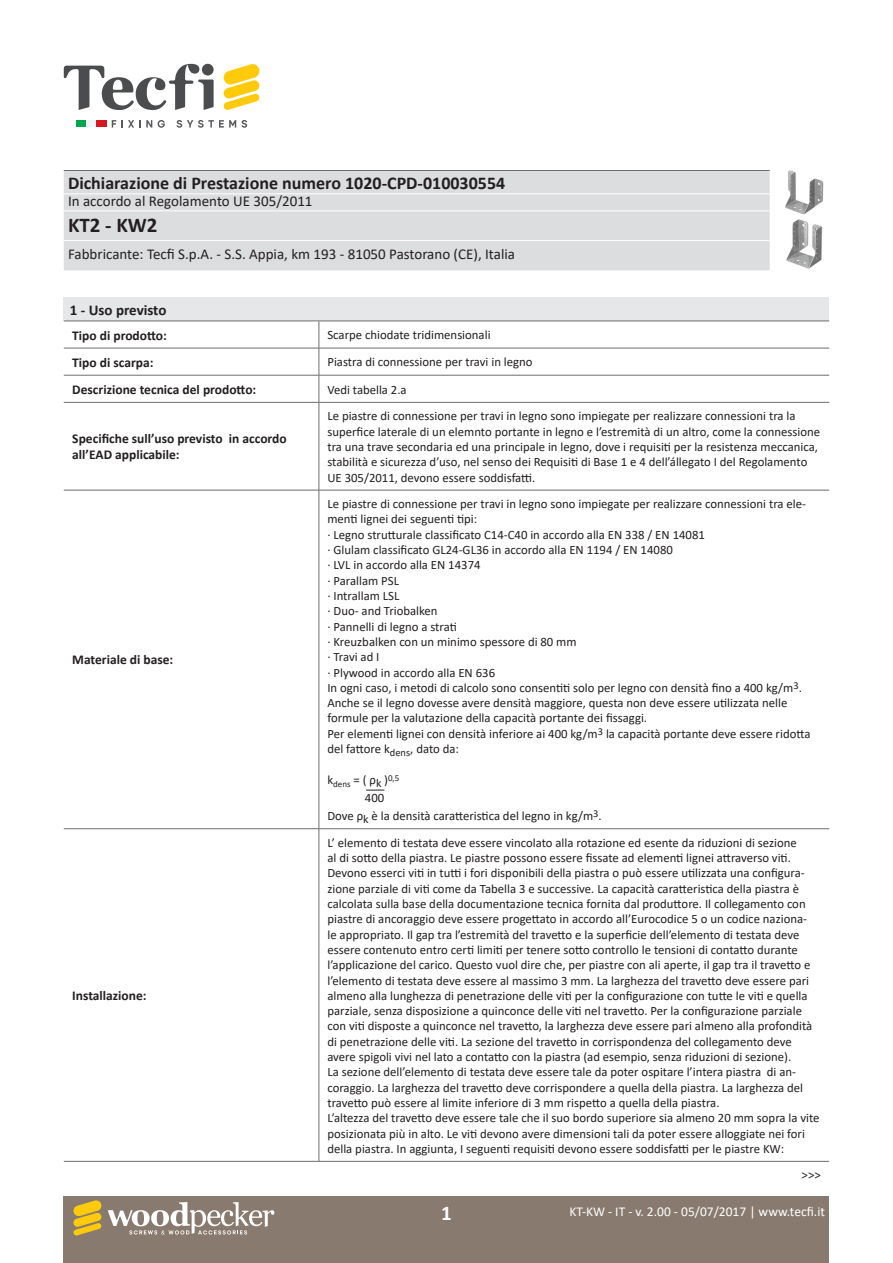
<style>
.page{position:relative;width:893px;height:1263px;background:#fff}
.page>*{position:absolute;margin:0;border:0;box-sizing:border-box;transform-origin:0 0}
.t1{font:700 21px "Calibri";color:#231f20}
.t2{font:700 21px "Calibri";color:#fff}
.t3{font:700 18px "Calibri";color:#231f20}
.t4{font:15px "Calibri";color:#231f20}
.t5{font:700 15px "Calibri";color:#231f20}
.t6{font:700 13.5px/16.2px "Calibri";color:#231f20}
.t7{font:13.5px "Calibri";color:#fff}
.t8{font:12.75px/15.3px "Calibri";color:#231f20}
.t9{font:9px "Calibri";color:#231f20}
.s1{font-size:12px}
</style>
<div class="page">
<img style="left:785px;top:170px;width:39px;height:44px">
<img style="left:786px;top:219px;width:37px;height:50px">
<div style="left:64px;top:1196px;width:765px;height:67px;background:#887a6f"></div>
<div style="left:64px;top:171px;width:706px;height:99px;background:#dcdddf"></div>
<hr style="left:64px;top:170px;width:706px;height:1px;background:#6c6d70">
<hr style="left:64px;top:193px;width:706px;height:1px;background:#fff">
<hr style="left:64px;top:210px;width:706px;height:1px;background:#fff">
<hr style="left:64px;top:240px;width:706px;height:1px;background:#fff">
<div style="left:76px;top:121px;width:10px;height:6px;background:#00a54f"></div>
<div style="left:86px;top:121px;width:10px;height:6px;background:#f2f3f4"></div>
<div style="left:96px;top:121px;width:10px;height:6px;background:#d7171f"></div>
<svg style="left:112px;top:120px;width:40px;height:8px"></svg>
<svg style="left:158px;top:120px;width:7px;height:8px"></svg>
<svg style="left:177px;top:120px;width:70px;height:8px"></svg>
<svg style="left:223px;top:64px;width:37px;height:46px"></svg>
<svg style="left:64px;top:64px;width:150px;height:46px"></svg>
<svg style="left:73px;top:1200px;width:29px;height:36px"></svg>
<svg style="left:108px;top:1202px;width:166px;height:32px"></svg>
<div style="left:64px;top:298px;width:765px;height:23px;background:#e6e7e9"></div>
<hr style="left:64px;top:321px;width:255px;height:1px;background:#6c6d70">
<hr style="left:319px;top:321px;width:510px;height:1px;background:#6c6d70">
<hr style="left:64px;top:348px;width:255px;height:1px;background:#6c6d70">
<hr style="left:319px;top:348px;width:510px;height:1px;background:#6c6d70">
<hr style="left:64px;top:375px;width:255px;height:1px;background:#6c6d70">
<hr style="left:319px;top:375px;width:510px;height:1px;background:#6c6d70">
<svg style="left:319px;top:321px;width:1px;height:81px"></svg>
<hr style="left:64px;top:402px;width:255px;height:1px;background:#6c6d70">
<hr style="left:319px;top:402px;width:510px;height:1px;background:#6c6d70">
<hr style="left:319px;top:402px;width:1px;height:88px;background:#6c6d70">
<hr style="left:64px;top:490px;width:255px;height:1px;background:#6c6d70">
<hr style="left:319px;top:490px;width:510px;height:1px;background:#6c6d70">
<hr style="left:319px;top:490px;width:1px;height:338px;background:#6c6d70">
<hr style="left:64px;top:828px;width:255px;height:1px;background:#6c6d70">
<hr style="left:319px;top:828px;width:510px;height:1px;background:#6c6d70">
<hr style="left:319px;top:829px;width:1px;height:332px;background:#6c6d70">
<hr style="left:64px;top:1161px;width:255px;height:1px;background:#6c6d70">
<hr style="left:319px;top:1161px;width:510px;height:1px;background:#6c6d70">
<svg style="left:366px;top:790px;width:18px;height:1px"></svg>
<h2 class="t3" style="left:68px;top:170px;width:439px">Dichiarazione di Prestazione numero 1020-CPD-010030554</h2>
<p class="t4" style="left:68px;top:191px;width:246px">In accordo al Regolamento UE 305/2011</p>
<h1 class="t1" style="left:68px;top:210px;width:91px">KT2 - KW2</h1>
<p class="t4" style="left:68px;top:244px;width:448px">Fabbricante: Tecfi S.p.A. - S.S. Appia, km 193 - 81050 Pastorano (CE), Italia</p>
<p class="t5" style="left:70px;top:299px;width:98px">1 - Uso previsto</p>
<p class="t6" style="left:72px;top:327px;width:96px">Tipo di prodotto:</p>
<p class="t8" style="left:327px;top:327px;width:165px">Scarpe chiodate tridimensionali</p>
<p class="t6" style="left:72px;top:354px;width:83px">Tipo di scarpa:</p>
<p class="t8" style="left:327px;top:354px;width:207px">Piastra di connessione per travi in legno</p>
<p class="t6" style="left:72px;top:381px;width:186px">Descrizione tecnica del prodotto:</p>
<p class="t8" style="left:327px;top:381px;width:81px">Vedi tabella 2.a</p>
<p class="t6" style="left:72px;top:430px;width:216px">Specifiche sull’uso previsto in accordo all’EAD applicabile:</p>
<p class="t8" style="left:327px;top:408px;width:494px">Le piastre di connessione per travi in legno sono impiegate per realizzare connessioni tra la superfice laterale di un elemnto portante in legno e l’estremità di un altro, come la connessione tra una trave secondaria ed una principale in legno, dove i requisiti per la resistenza meccanica, stabilità e sicurezza d’uso, nel senso dei Requisiti di Base 1 e 4 dell’állegato I del Regolamento UE 305/2011, devono essere soddisfatti.</p>
<p class="t6" style="left:72px;top:652px;width:103px">Materiale di base:</p>
<p class="t6" style="left:72px;top:987px;width:76px">Installazione:</p>
<p class="t8" style="left:327px;top:496px;width:484px">Le piastre di connessione per travi in legno sono impiegate per realizzare connessioni tra ele&shy;menti lignei dei seguenti tipi:<br>· Legno strutturale classificato C14-C40 in accordo alla EN 338 / EN 14081<br>· Glulam classificato GL24-GL36 in accordo alla EN 1194 / EN 14080<br>· LVL in accordo alla EN 14374<br>· Parallam PSL<br>· Intrallam LSL<br>· Duo- and Triobalken<br>· Pannelli di legno a strati<br>· Kreuzbalken con un minimo spessore di 80 mm<br>· Travi ad I<br>· Plywood in accordo alla EN 636<br>In ogni caso, i metodi di calcolo sono consentiti solo per legno con densità fino a 400 kg/m<sup>3</sup>.<br>Anche se il legno dovesse avere densità maggiore, questa non deve essere utilizzata nelle formule per la valutazione della capacità portante dei fissaggi.<br>Per elementi lignei con densità inferiore ai 400 kg/m<sup>3</sup> la capacità portante deve essere ridotta del fattore k<sub>dens</sub>, dato da:</p>
<p class="t9" style="left:327px;top:777px;width:74px"><sup>k</sup>dens <sup>=</sup> <sup>(</sup> <sup>ρ</sup><span class="s1">k</span> <sup>)</sup>0,5</p>
<p class="t8" style="left:327px;top:788px;width:276px;line-height:18.3px;text-indent:37px">400<br>Dove ρ<sub>k</sub> è la densità caratteristica del legno in kg/m<sup>3</sup>.</p>
<p class="t8" style="left:327px;top:834px;width:494px">L’ elemento di testata deve essere vincolato alla rotazione ed esente da riduzioni di sezione<br>al di sotto della piastra. Le piastre possono essere fissate ad elementi lignei attraverso viti.<br>Devono esserci viti in tutti i fori disponibili della piastra o può essere utilizzata una configura&shy;zione parziale di viti come da Tabella 3 e successive. La capacità caratteristica della piastra è calcolata sulla base della documentazione tecnica fornita dal produttore. Il collegamento con piastre di ancoraggio deve essere progettato in accordo all’Eurocodice 5 o un codice naziona-<br>le appropriato. Il gap tra l’estremità del travetto e la superficie dell’elemento di testata deve essere contenuto entro certi limiti per tenere sotto controllo le tensioni di contatto durante l’applicazione del carico. Questo vuol dire che, per piastre con ali aperte, il gap tra il travetto e l’elemento di testata deve essere al massimo 3 mm. La larghezza del travetto deve essere pari almeno alla lunghezza di penetrazione delle viti per la configurazione con tutte le viti e quella parziale, senza disposizione a quinconce delle viti nel travetto. Per la configurazione parziale con viti disposte a quinconce nel travetto, la larghezza deve essere pari almeno alla profondità di penetrazione delle viti. La sezione del travetto in corrispondenza del collegamento deve avere spigoli vivi nel lato a contatto con la piastra (ad esempio, senza riduzioni di sezione).<br>La sezione dell’elemento di testata deve essere tale da poter ospitare l’intera piastra di an&shy;coraggio. La larghezza del travetto deve corrispondere a quella della piastra. La larghezza del travetto può essere al limite inferiore di 3 mm rispetto a quella della piastra.<br>L’altezza del travetto deve essere tale che il suo bordo superiore sia almeno 20 mm sopra la vite posizionata più in alto. Le viti devono avere dimensioni tali da poter essere alloggiate nei fori della piastra. In aggiunta, I seguenti requisiti devono essere soddisfatti per le piastre KW:</p>
<p class="t8" style="left:802px;top:1167px;width:21px">&gt;&gt;&gt;</p>
<h1 class="t2" style="left:441px;top:1199px;width:12px">1</h1>
<p class="t7" style="left:570px;top:1202px;width:257px">KT-KW - IT - v. 2.00 - 05/07/2017 | www.tecfi.it</p>
</div>
